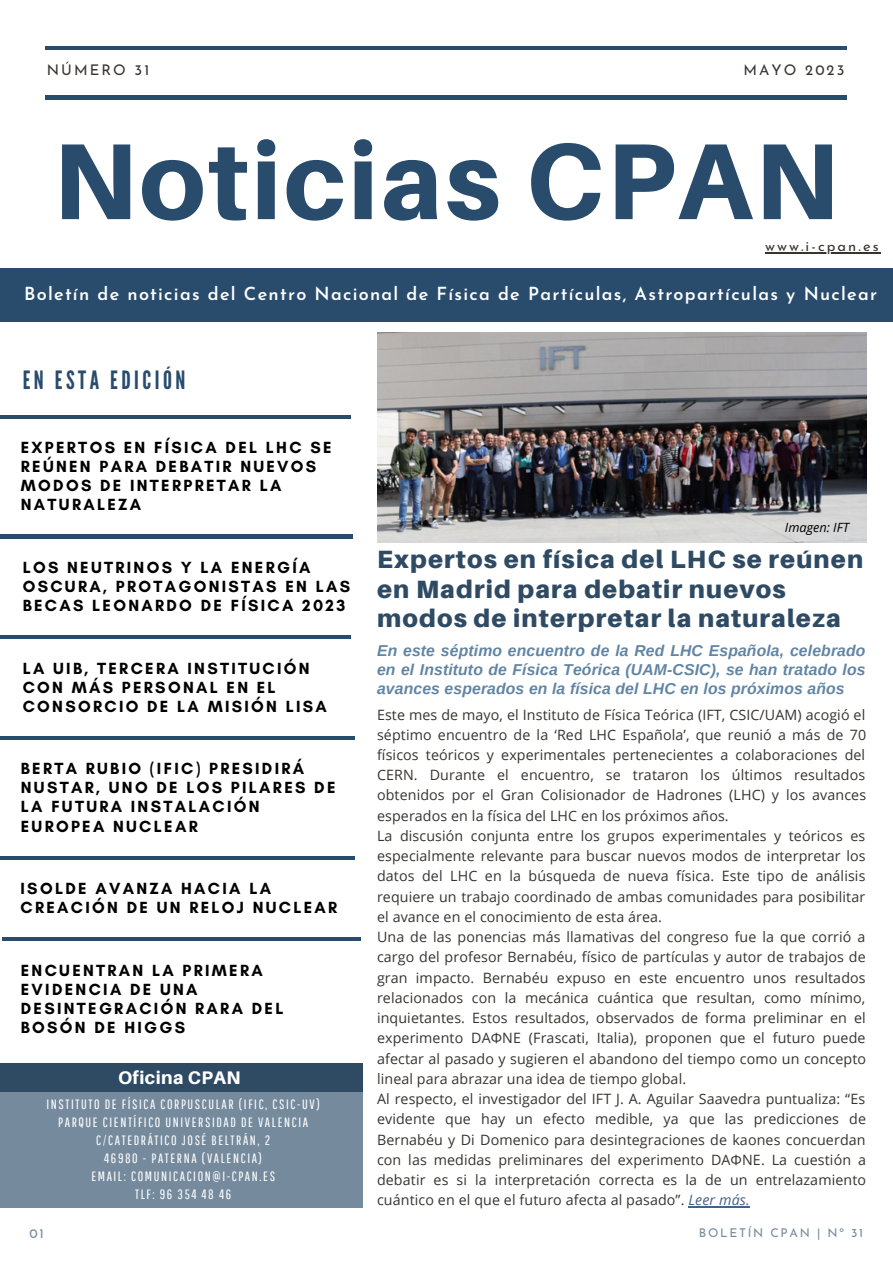
<style>
.page{position:relative;width:893px;height:1264px;background:#fff}
.page>*{position:absolute;margin:0;border:0;box-sizing:border-box;transform-origin:0 0}
.t1{font:800 108.15px "Aileron";letter-spacing:.025em;color:#294c6d}
.t2{font:25.2px "League Gothic";letter-spacing:.14em;color:#294c6d}
.t3{font:900 25.05px/29.2px "Aileron";letter-spacing:.045em;color:#2f4b64}
.t4{font:800 18.15px "Aileron";letter-spacing:.025em;color:#fff}
.t5{font:600 18px "Josefin Sans";letter-spacing:.07em;color:#fff}
.t6{font:700 16.5px/19px "Glacial Indifference";letter-spacing:.14em;color:#000}
.t7{font:italic 700 15.75px/19px "Arimo";letter-spacing:.01em;color:#6185a4;text-align:justify}
.t8{font:14.7px "Josefin Sans";letter-spacing:.14em;color:#38332f}
.t9{font:14.25px/20.2px "Open Sans";letter-spacing:.01em;color:#38332f;text-align:justify}
.t10{font:13.5px "Pathway Gothic One";letter-spacing:.12em;color:#fff}
.t11{font:13.2px "Josefin Sans";color:#758a9d}
.t12{font:italic 12.75px "Open Sans";color:#000}
.t13{font:12.15px "Josefin Sans";letter-spacing:.14em;color:#758a9d}
.s1{font-style:italic;color:#436484}
</style>
<div class="page">
<hr style="left:0;top:535px;width:353px;height:3px;background:#294c6d">
<hr style="left:0;top:635px;width:350px;height:4px;background:#294c6d">
<hr style="left:0;top:415px;width:350px;height:3px;background:#294c6d">
<hr style="left:45px;top:96px;width:801px;height:3px;background:#294c6d">
<hr style="left:45px;top:47px;width:801px;height:3px;background:#294c6d">
<div style="left:0;top:268px;width:892px;height:54px;background:#294c6d"></div>
<hr style="left:0;top:736px;width:355px;height:3px;background:#294c6d">
<div style="left:0;top:1072px;width:362px;height:135px;background:#758a9d"></div>
<div style="left:0;top:1063px;width:362px;height:28px;background:#2f4b64"></div>
<img style="left:377px;top:333px;width:489px;height:209px">
<hr style="left:688px;top:1206px;width:61px;height:1px;background:#436484">
<hr style="left:765px;top:252px;width:115px;height:1px;background:#38332f">
<hr style="left:0;top:856px;width:355px;height:3px;background:#294c6d">
<hr style="left:2px;top:937px;width:358px;height:4px;background:#294c6d">
<p class="t8" style="left:47px;top:64px;width:104px">NÚMERO 31</p>
<p class="t8" style="left:743px;top:64px;width:102px">MAYO 2023</p>
<p class="t1" style="left:53px;top:114px;width:787px">Noticias CPAN</p>
<p class="t8" style="left:765px;top:240px;width:115px">www.i-cpan.es</p>
<p class="t5" style="left:24px;top:286px;width:854px">Boletín de noticias del Centro Nacional de Física de Partículas, Astropartículas y Nuclear</p>
<p class="t2" style="left:23px;top:365px;width:164px">EN ESTA EDICIÓN</p>
<p class="t6" style="left:21px;top:438px;width:312px">EXPERTOS EN FÍSICA DEL LHC SE<br>REÚNEN PARA DEBATIR NUEVOS<br>MODOS DE INTERPRETAR LA<br>NATURALEZA</p>
<p class="t6" style="left:23px;top:557px;width:329px">LOS NEUTRINOS Y LA ENERGÍA<br>OSCURA, PROTAGONISTAS EN LAS<br>BECAS LEONARDO DE FÍSICA 2023</p>
<p class="t6" style="left:23px;top:658px;width:306px">LA UIB, TERCERA INSTITUCIÓN<br>CON MÁS PERSONAL EN EL<br>CONSORCIO DE LA MISIÓN LISA</p>
<p class="t6" style="left:21px;top:759px;width:316px">BERTA RUBIO (IFIC) PRESIDIRÁ<br>NUSTAR, UNO DE LOS PILARES DE<br>LA FUTURA INSTALACIÓN<br>EUROPEA NUCLEAR</p>
<p class="t6" style="left:21px;top:878px;width:318px">ISOLDE AVANZA HACIA LA<br>CREACIÓN DE UN RELOJ NUCLEAR</p>
<p class="t6" style="left:21px;top:960px;width:264px">ENCUENTRAN LA PRIMERA<br>EVIDENCIA DE UNA<br>DESINTEGRACIÓN RARA DEL<br>BOSÓN DE HIGGS</p>
<p class="t4" style="left:118px;top:1066px;width:124px">Oficina CPAN</p>
<p class="t10" style="left:46px;top:1096px;width:275px">INSTITUTO DE FÍSICA CORPUSCULAR (IFIC, CSIC-UV)</p>
<p class="t10" style="left:58px;top:1114px;width:251px">PARQUE CIENTÍFICO UNIVERSIDAD DE VALENCIA</p>
<p class="t10" style="left:96px;top:1131px;width:176px">C/CATEDRÁTICO JOSÉ BELTRÁN, 2</p>
<p class="t10" style="left:104px;top:1149px;width:159px">46980 - PATERNA (VALENCIA)</p>
<p class="t10" style="left:91px;top:1167px;width:185px">EMAIL: COMUNICACION@I-CPAN.ES</p>
<p class="t10" style="left:135px;top:1185px;width:97px">TLF: 96 354 48 46</p>
<p class="t12" style="left:784px;top:518px;width:66px">Imagen: IFT</p>
<p class="t3" style="left:377px;top:544px;width:487px">Expertos en física del LHC se reúnen en Madrid para debatir nuevos modos de interpretar la naturaleza</p>
<p class="t7" style="left:377px;top:641px;width:490px">En este séptimo encuentro de la Red LHC Española, celebrado en el Instituto de Física Teórica (UAM-CSIC), se han tratado los avances esperados en la física del LHC en los próximos años</p>
<p class="t9" style="left:377px;top:704px;width:490px">Este mes de mayo, el Instituto de Física Teórica (IFT, CSIC/UAM) acogió el séptimo encuentro de la ‘Red LHC Española’, que reunió a más de 70 físicos teóricos y experimentales pertenecientes a colaboraciones del CERN. Durante el encuentro, se trataron los últimos resultados obtenidos por el Gran Colisionador de Hadrones (LHC) y los avances esperados en la física del LHC en los próximos años.</p>
<p class="t9" style="left:377px;top:825px;width:490px">La discusión conjunta entre los grupos experimentales y teóricos es especialmente relevante para buscar nuevos modos de interpretar los datos del LHC en la búsqueda de nueva física. Este tipo de análisis requiere un trabajo coordinado de ambas comunidades para posibilitar el avance en el conocimiento de esta área.</p>
<p class="t9" style="left:377px;top:926px;width:490px">Una de las ponencias más llamativas del congreso fue la que corrió a cargo del profesor Bernabéu, físico de partículas y autor de trabajos de gran impacto. Bernabéu expuso en este encuentro unos resultados relacionados con la mecánica cuántica que resultan, como mínimo, inquietantes. Estos resultados, observados de forma preliminar en el experimento DAΦNE (Frascati, Italia), proponen que el futuro puede afectar al pasado y sugieren el abandono del tiempo como un concepto lineal para abrazar una idea de tiempo global.</p>
<p class="t9" style="left:377px;top:1088px;width:490px">Al respecto, el investigador del IFT J. A. Aguilar Saavedra puntualiza: “Es evidente que hay un efecto medible, ya que las predicciones de Bernabéu y Di Domenico para desintegraciones de kaones concuerdan con las medidas preliminares del experimento DAΦNE. La cuestión a debatir es si la interpretación correcta es la de un entrelazamiento cuántico en el que el futuro afecta al pasado”. <span class="s1">Leer más.</span></p>
<p class="t11" style="left:29px;top:1228px;width:16px">01</p>
<p class="t13" style="left:699px;top:1227px;width:166px">BOLETÍN CPAN | Nº 31</p>
</div>
